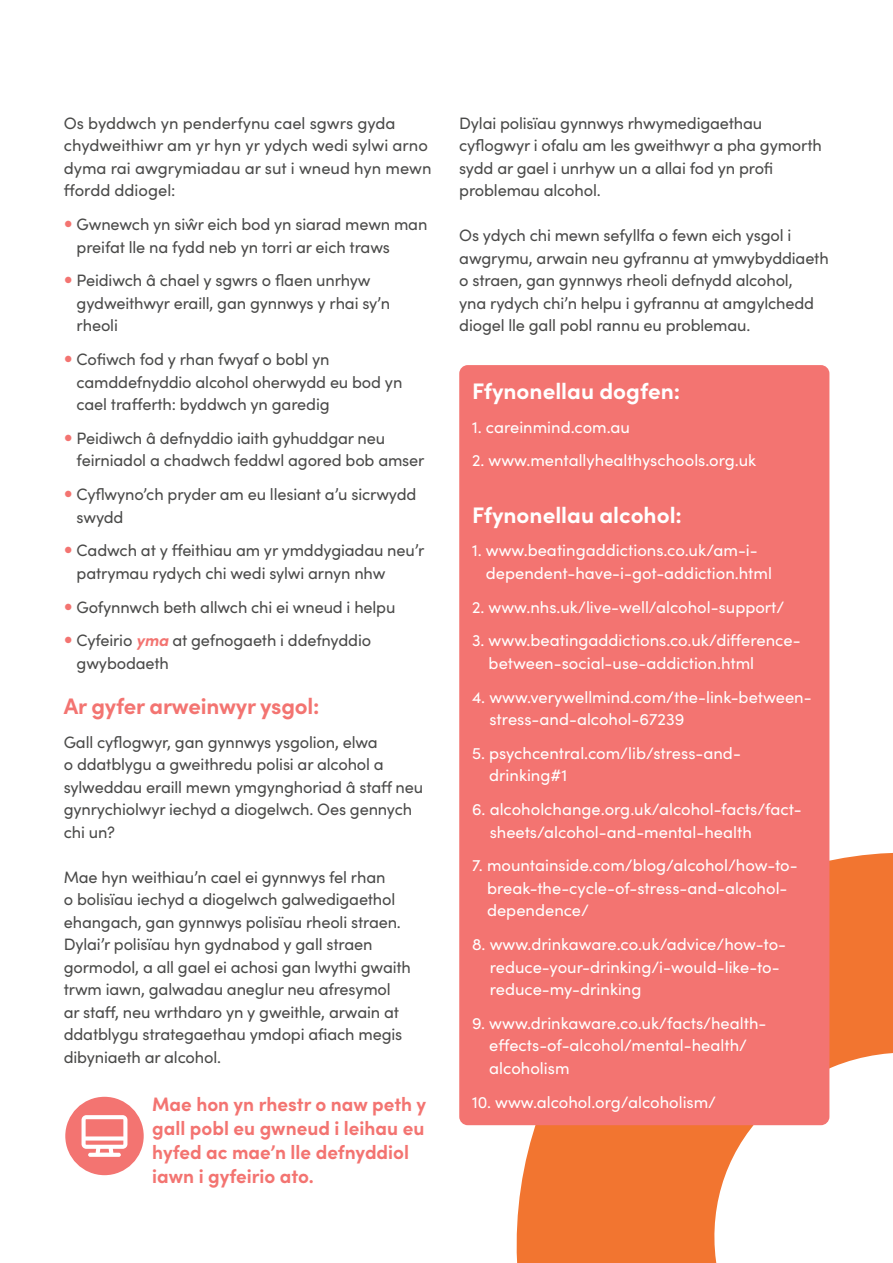
<style>
.page{position:relative;width:893px;height:1263px;background:#fff}
.page>*{position:absolute;margin:0;border:0;box-sizing:border-box;transform-origin:0 0}
.t1{font:700 22.5px "Sofia Pro";color:#fff}
.t2{font:700 22.5px "Sofia Pro";letter-spacing:-.01em;color:#f37471}
.t3{font:700 19.5px/24px "Sofia Pro";color:#f37471}
.t4{font:16.5px/22.5px "Sofia Pro";letter-spacing:-.01em;color:#4a4a49}
.t5{font:16.5px/22.5px "Sofia Pro";color:#fff}
.s1{font-weight:700;font-style:italic;color:#f37471}
</style>
<div class="page">
<svg style="left:477px;top:805px;width:416px;height:458px;fill:#f27530"></svg>
<div style="left:459px;top:365px;width:370px;height:760px;background:#f37471;border-radius:9px"></div>
<div style="left:65px;top:1097px;width:79px;height:78px;background:#f37471;border-radius:50%"></div>
<svg style="left:82px;top:1115px;width:45px;height:42px"></svg>
<p class="t4" style="left:64px;top:111px;width:369px">Os byddwch yn penderfynu cael sgwrs gyda chydweithiwr am yr hyn yr ydych wedi sylwi arno dyma rai awgrymiadau ar sut i wneud hyn mewn ffordd ddiogel:</p>
<p class="t4" style="left:77px;top:212px;width:352px">Gwnewch yn siŵr eich bod yn siarad mewn man preifat lle na fydd neb yn torri ar eich traws</p>
<p class="t4" style="left:77px;top:268px;width:315px">Peidiwch â chael y sgwrs o flaen unrhyw gydweithwyr eraill, gan gynnwys y rhai sy’n rheoli</p>
<p class="t4" style="left:77px;top:347px;width:327px">Cofiwch fod y rhan fwyaf o bobl yn camddefnyddio alcohol oherwydd eu bod yn cael trafferth: byddwch yn garedig</p>
<p class="t4" style="left:77px;top:426px;width:349px">Peidiwch â defnyddio iaith gyhuddgar neu feirniadol a chadwch feddwl agored bob amser</p>
<p class="t4" style="left:77px;top:482px;width:341px">Cyflwyno’ch pryder am eu llesiant a’u sicrwydd swydd</p>
<p class="t4" style="left:77px;top:538px;width:349px">Cadwch at y ffeithiau am yr ymddygiadau neu’r patrymau rydych chi wedi sylwi arnyn nhw</p>
<p class="t4" style="left:77px;top:595px;width:320px">Gofynnwch beth allwch chi ei wneud i helpu</p>
<p class="t4" style="left:77px;top:628px;width:296px">Cyfeirio <span class="s1">yma</span> at gefnogaeth i ddefnyddio gwybodaeth</p>
<p class="t2" style="left:64px;top:689px;width:257px">Ar gyfer arweinwyr ysgol:</p>
<p class="t4" style="left:64px;top:730px;width:361px">Gall cyflogwyr, gan gynnwys ysgolion, elwa<br>o ddatblygu a gweithredu polisi ar alcohol a sylweddau eraill mewn ymgynghoriad â staff neu gynrychiolwyr iechyd a diogelwch. Oes gennych chi un?</p>
<p class="t4" style="left:64px;top:865px;width:349px">Mae hyn weithiau’n cael ei gynnwys fel rhan<br>o bolisïau iechyd a diogelwch galwedigaethol ehangach, gan gynnwys polisïau rheoli straen.<br>Dylai’r polisïau hyn gydnabod y gall straen gormodol, a all gael ei achosi gan lwythi gwaith trwm iawn, galwadau aneglur neu afresymol<br>ar staff, neu wrthdaro yn y gweithle, arwain at ddatblygu strategaethau ymdopi afiach megis dibyniaeth ar alcohol.</p>
<p class="t4" style="left:459px;top:111px;width:364px">Dylai polisïau gynnwys rhwymedigaethau cyflogwyr i ofalu am les gweithwyr a pha gymorth sydd ar gael i unrhyw un a allai fod yn profi problemau alcohol.</p>
<p class="t4" style="left:459px;top:223px;width:371px">Os ydych chi mewn sefyllfa o fewn eich ysgol i awgrymu, arwain neu gyfrannu at ymwybyddiaeth o straen, gan gynnwys rheoli defnydd alcohol,<br>yna rydych chi’n helpu i gyfrannu at amgylchedd diogel lle gall pobl rannu eu problemau.</p>
<p class="t1" style="left:472px;top:374px;width:210px">Ffynonellau dogfen:</p>
<p class="t5" style="left:472px;top:415px;width:160px">1. careinmind.com.au</p>
<p class="t5" style="left:472px;top:448px;width:286px">2. www.mentallyhealthyschools.org.uk</p>
<p class="t1" style="left:472px;top:497px;width:211px">Ffynonellau alcohol:</p>
<p class="t5" style="left:486px;top:538px;width:288px;text-indent:-14px">1. www.beatingaddictions.co.uk/am-i&shy;dependent-have-i-got-addiction.html</p>
<p class="t5" style="left:472px;top:595px;width:314px">2. www.nhs.uk/live-well/alcohol-support/</p>
<p class="t5" style="left:489px;top:628px;width:313px;text-indent:-17px">3. www.beatingaddictions.co.uk/difference&shy;between-social-use-addiction.html</p>
<p class="t5" style="left:489px;top:685px;width:324px;text-indent:-17px">4. www.verywellmind.com/the-link-between&shy;stress-and-alcohol-67239</p>
<p class="t5" style="left:489px;top:741px;width:253px;text-indent:-17px">5. psychcentral.com/lib/stress-and&shy;drinking#1</p>
<p class="t5" style="left:490px;top:797px;width:313px;text-indent:-18px">6. alcoholchange.org.uk/alcohol-facts/fact&shy;sheets/alcohol-and-mental-health</p>
<p class="t5" style="left:487px;top:853px;width:312px;text-indent:-15px">7. mountainside.com/blog/alcohol/how-to&shy;break-the-cycle-of-stress-and-alcohol&shy;dependence/</p>
<p class="t5" style="left:490px;top:932px;width:298px;text-indent:-18px">8. www.drinkaware.co.uk/advice/how-to&shy;reduce-your-drinking/i-would-like-to&shy;reduce-my-drinking</p>
<p class="t5" style="left:489px;top:1011px;width:279px;text-indent:-17px">9. www.drinkaware.co.uk/facts/health&shy;effects-of-alcohol/mental-health/ alcoholism</p>
<p class="t3" style="left:152px;top:1090px;width:275px">Mae hon yn rhestr o naw peth y</p>
<p class="t5" style="left:472px;top:1090px;width:246px">10. www.alcohol.org/alcoholism/</p>
<p class="t3" style="left:152px;top:1114px;width:274px">gall pobl eu gwneud i leihau eu hyfed ac mae’n lle defnyddiol iawn i gyfeirio ato.</p>
</div>
